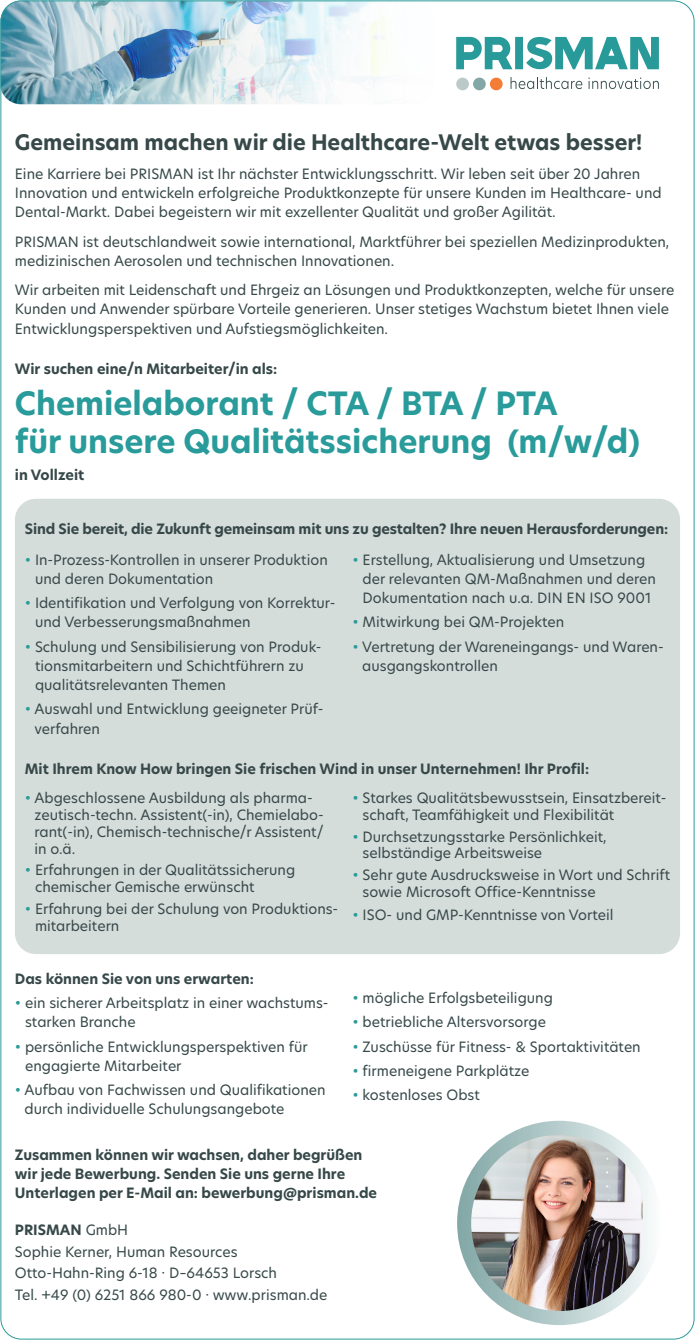
<style>
.page{position:relative;width:695px;height:1340px;background:#fff}
.page>*{position:absolute;margin:0;border:0;box-sizing:border-box;transform-origin:0 0}
.t1{font:700 31.5px/38px "New Hero";color:#299b9a}
.t2{font:700 21px "New Hero";color:#374848}
.t3{font:14px/19.2px "New Hero";color:#374848}
.t4{font:700 14px/19.2px "New Hero";color:#374848}
.s1{font-weight:300;color:#299b9a}
.s2{font-weight:700}
</style>
<div class="page">
<div style="left:15px;top:499px;width:665px;height:455px;background:#d5dddb;border-radius:21px"></div>
<img style="left:2px;top:2px;width:390px;height:102px">
<div style="left:490px;top:78px;width:12px;height:12px;background:#f37d36;border-radius:50%"></div>
<div style="left:473px;top:78px;width:12px;height:12px;background:#82a7a6;border-radius:50%"></div>
<div style="left:456px;top:78px;width:13px;height:12px;background:#bcc9c9;border-radius:50%"></div>
<svg style="left:510px;top:77px;width:72px;height:12px"></svg>
<svg style="left:588px;top:77px;width:70px;height:12px"></svg>
<svg style="left:456px;top:37px;width:202px;height:32px"></svg>
<svg style="left:457px;top:1120px;width:204px;height:204px"></svg>
<img style="left:471px;top:1134px;width:171px;height:176px">
<h2 class="t2" style="left:15px;top:128px;width:629px">Gemeinsam machen wir die Healthcare-Welt etwas besser!</h2>
<p class="t3" style="left:15px;top:164px;width:648px">Eine Karriere bei PRISMAN ist Ihr nächster Entwicklungsschritt. Wir leben seit über 20 Jahren<br>Innovation und entwickeln erfolgreiche Produktkonzepte für unsere Kunden im Healthcare- und<br>Dental-Markt. Dabei begeistern wir mit exzellenter Qualität und großer Agilität.</p>
<p class="t3" style="left:15px;top:231px;width:655px">PRISMAN ist deutschlandweit sowie international, Marktführer bei speziellen Medizinprodukten, medizinischen Aerosolen und technischen Innovationen.</p>
<p class="t3" style="left:15px;top:280px;width:660px">Wir arbeiten mit Leidenschaft und Ehrgeiz an Lösungen und Produktkonzepten, welche für unsere<br>Kunden und Anwender spürbare Vorteile generieren. Unser stetiges Wachstum bietet Ihnen viele<br>Entwicklungsperspektiven und Aufstiegsmöglichkeiten.</p>
<p class="t4" style="left:15px;top:359px;width:264px">Wir suchen eine/n Mitarbeiter/in als:</p>
<h1 class="t1" style="left:15px;top:385px;width:626px">Chemielaborant / CTA / BTA / PTA<br>für unsere Qualitätssicherung (m/w/d)</h1>
<p class="t4" style="left:15px;top:465px;width:71px">in Vollzeit</p>
<p class="t4" style="left:25px;top:519px;width:644px">Sind Sie bereit, die Zukunft gemeinsam mit uns zu gestalten? Ihre neuen Herausforderungen:</p>
<p class="t3" style="left:35px;top:549px;width:294px;text-indent:-10px"><span class="s1">•</span> In-Prozess-Kontrollen in unserer Produktion und deren Dokumentation</p>
<p class="t3" style="left:35px;top:593px;width:302px;text-indent:-10px"><span class="s1">•</span> Identifikation und Verfolgung von Korrektur&shy;und Verbesserungsmaßnahmen</p>
<p class="t3" style="left:35px;top:636px;width:288px;text-indent:-10px"><span class="s1">•</span> Schulung und Sensibilisierung von Produk&shy;tionsmitarbeitern und Schichtführern zu qualitätsrelevanten Themen</p>
<p class="t3" style="left:35px;top:699px;width:290px;text-indent:-10px"><span class="s1">•</span> Auswahl und Entwicklung geeigneter Prüf&shy;verfahren</p>
<p class="t3" style="left:362px;top:549px;width:295px;text-indent:-10px"><span class="s1">•</span> Erstellung, Aktualisierung und Umsetzung der relevanten QM-Maßnahmen und deren<br>Dokumentation nach u.a. DIN EN ISO 9001</p>
<p class="t3" style="left:352px;top:612px;width:213px"><span class="s1">•</span> Mitwirkung bei QM-Projekten</p>
<p class="t3" style="left:362px;top:636px;width:303px;text-indent:-10px"><span class="s1">•</span> Vertretung der Wareneingangs- und Waren&shy;ausgangskontrollen</p>
<p class="t4" style="left:25px;top:759px;width:565px">Mit Ihrem Know How bringen Sie frischen Wind in unser Unternehmen! Ihr Profil:</p>
<p class="t3" style="left:35px;top:789px;width:291px;line-height:16.8px;text-indent:-10px"><span class="s1">•</span> Abgeschlossene Ausbildung als pharma&shy;zeutisch-techn. Assistent(-in), Chemielabo&shy;rant(-in), Chemisch-technische/r Assistent/ in o.ä.</p>
<p class="t3" style="left:35px;top:861px;width:262px;line-height:16.8px;text-indent:-10px"><span class="s1">•</span> Erfahrungen in der Qualitätssicherung chemischer Gemische erwünscht</p>
<p class="t3" style="left:35px;top:900px;width:305px;line-height:16.8px;text-indent:-10px"><span class="s1">•</span> Erfahrung bei der Schulung von Produktions&shy;mitarbeitern</p>
<p class="t3" style="left:362px;top:789px;width:305px;line-height:16.8px;text-indent:-10px"><span class="s1">•</span> Starkes Qualitätsbewusstsein, Einsatzbereit&shy;schaft, Teamfähigkeit und Flexibilität</p>
<p class="t3" style="left:362px;top:827px;width:245px;line-height:16.8px;text-indent:-10px"><span class="s1">•</span> Durchsetzungsstarke Persönlichkeit, selbständige Arbeitsweise</p>
<p class="t3" style="left:362px;top:866px;width:309px;line-height:16.8px;text-indent:-10px"><span class="s1">•</span> Sehr gute Ausdrucksweise in Wort und Schrift sowie Microsoft Office-Kenntnisse</p>
<p class="t3" style="left:352px;top:904px;width:262px"><span class="s1">•</span> ISO- und GMP-Kenntnisse von Vorteil</p>
<p class="t4" style="left:15px;top:969px;width:240px">Das können Sie von uns erwarten:</p>
<p class="t3" style="left:25px;top:993px;width:303px;text-indent:-10px"><span class="s1">•</span> ein sicherer Arbeitsplatz in einer wachstums&shy;starken Branche</p>
<p class="t3" style="left:25px;top:1036px;width:284px;text-indent:-10px"><span class="s1">•</span> persönliche Entwicklungsperspektiven für engagierte Mitarbeiter</p>
<p class="t3" style="left:25px;top:1080px;width:302px;text-indent:-10px"><span class="s1">•</span> Aufbau von Fachwissen und Qualifikationen durch individuelle Schulungsangebote</p>
<p class="t3" style="left:352px;top:988px;width:202px"><span class="s1">•</span> mögliche Erfolgsbeteiligung</p>
<p class="t3" style="left:352px;top:1012px;width:195px"><span class="s1">•</span> betriebliche Altersvorsorge</p>
<p class="t3" style="left:352px;top:1036px;width:290px"><span class="s1">•</span> Zuschüsse für Fitness- &amp; Sportaktivitäten</p>
<p class="t3" style="left:352px;top:1060px;width:178px"><span class="s1">•</span> firmeneigene Parkplätze</p>
<p class="t3" style="left:352px;top:1085px;width:129px"><span class="s1">•</span> kostenloses Obst</p>
<p class="t4" style="left:15px;top:1144px;width:363px">Zusammen können wir wachsen, daher begrüßen wir jede Bewerbung. Senden Sie uns gerne Ihre<br>Unterlagen per E-Mail an: bewerbung@prisman.de</p>
<p class="t3" style="left:15px;top:1218px;width:314px;line-height:21.7px"><span class="s2">PRISMAN</span> GmbH<br>Sophie Kerner, Human Resources<br>Otto-Hahn-Ring 6-18 · D–64653 Lorsch<br>Tel. +49 (0) 6251 866 980-0 · www.prisman.de</p>
</div>
